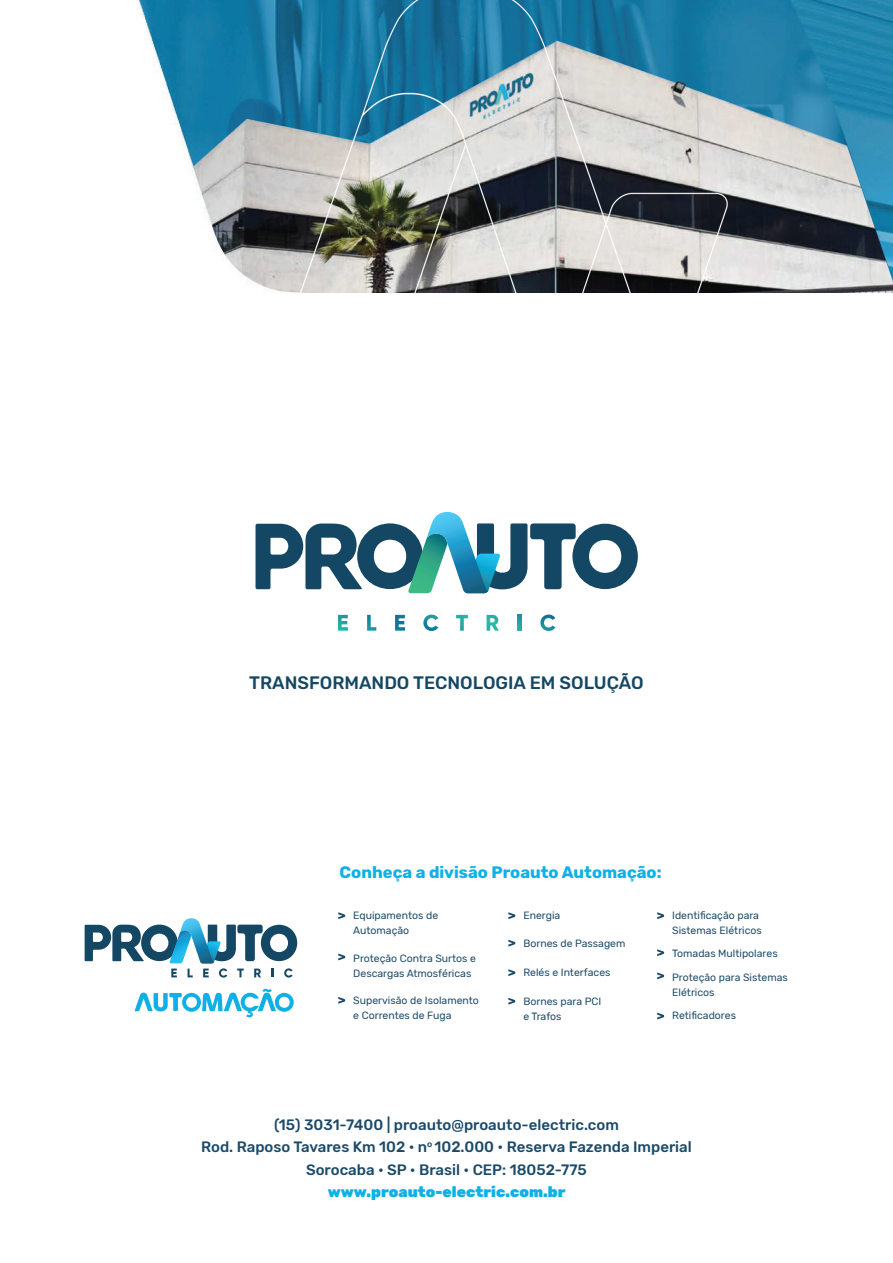
<style>
.page{position:relative;width:893px;height:1263px;background:#fff}
.page>*{position:absolute;margin:0;border:0;box-sizing:border-box;transform-origin:0 0}
.t1{font:500 18px "Rubik";color:#144763}
.t2{font:700 16.5px "Rubik";color:#0fb0e6}
.t3{font:500 15px "Rubik";color:#1b4a68}
.t4{font:900 15px "Rubik";color:#0fb0e6}
.t5{font:10.5px/15px "Rubik";color:#1b4a68}
</style>
<div class="page">
<svg style="left:338px;top:912px;width:7px;height:7px"></svg>
<svg style="left:508px;top:912px;width:7px;height:7px"></svg>
<svg style="left:657px;top:912px;width:7px;height:7px"></svg>
<svg style="left:338px;top:953px;width:7px;height:7px"></svg>
<svg style="left:508px;top:940px;width:7px;height:6px"></svg>
<svg style="left:657px;top:949px;width:7px;height:7px"></svg>
<svg style="left:338px;top:997px;width:7px;height:7px"></svg>
<svg style="left:508px;top:969px;width:7px;height:7px"></svg>
<svg style="left:657px;top:972px;width:7px;height:7px"></svg>
<svg style="left:508px;top:998px;width:7px;height:6px"></svg>
<svg style="left:657px;top:1013px;width:7px;height:6px"></svg>
<svg style="left:338px;top:615px;width:10px;height:16px"></svg>
<svg style="left:367px;top:615px;width:9px;height:16px"></svg>
<svg style="left:395px;top:615px;width:10px;height:16px"></svg>
<svg style="left:423px;top:614px;width:15px;height:17px"></svg>
<svg style="left:456px;top:615px;width:12px;height:16px"></svg>
<svg style="left:487px;top:615px;width:12px;height:16px"></svg>
<svg style="left:518px;top:615px;width:3px;height:16px"></svg>
<svg style="left:540px;top:614px;width:15px;height:17px"></svg>
<svg style="left:256px;top:512px;width:382px;height:81px"></svg>
<svg style="left:135px;top:989px;width:159px;height:28px"></svg>
<svg style="left:85px;top:918px;width:212px;height:59px"></svg>
<img style="left:138px;top:0;width:755px;height:293px">
<p class="t1" style="left:249px;top:672px;width:396px">TRANSFORMANDO TECNOLOGIA EM SOLUÇÃO</p>
<p class="t2" style="left:340px;top:862px;width:323px">Conheça a divisão Proauto Automação:</p>
<p class="t5" style="left:353px;top:908px;width:86px">Equipamentos de<br>Automação</p>
<p class="t5" style="left:353px;top:951px;width:124px">Proteção Contra Surtos e<br>Descargas Atmosféricas</p>
<p class="t5" style="left:353px;top:993px;width:127px">Supervisão de Isolamento e Correntes de Fuga</p>
<p class="t5" style="left:523px;top:908px;width:38px">Energia</p>
<p class="t5" style="left:523px;top:936px;width:104px">Bornes de Passagem</p>
<p class="t5" style="left:523px;top:965px;width:89px">Relés e Interfaces</p>
<p class="t5" style="left:523px;top:994px;width:79px">Bornes para PCI e Trafos</p>
<p class="t5" style="left:672px;top:908px;width:91px">Identificação para<br>Sistemas Elétricos</p>
<p class="t5" style="left:672px;top:946px;width:107px">Tomadas Multipolares</p>
<p class="t5" style="left:672px;top:970px;width:117px">Proteção para Sistemas<br>Elétricos</p>
<p class="t5" style="left:672px;top:1008px;width:65px">Retificadores</p>
<p class="t3" style="left:274px;top:1116px;width:346px">(15) 3031-7400 | proauto@proauto-electric.com</p>
<p class="t3" style="left:201px;top:1138px;width:492px">Rod. Raposo Tavares Km 102 • n<sup>o</sup> 102.000 • Reserva Fazenda Imperial</p>
<p class="t3" style="left:306px;top:1161px;width:282px">Sorocaba • SP • Brasil • CEP: 18052-775</p>
<p class="t4" style="left:328px;top:1183px;width:239px">www.proauto-electric.com.br</p>
</div>
